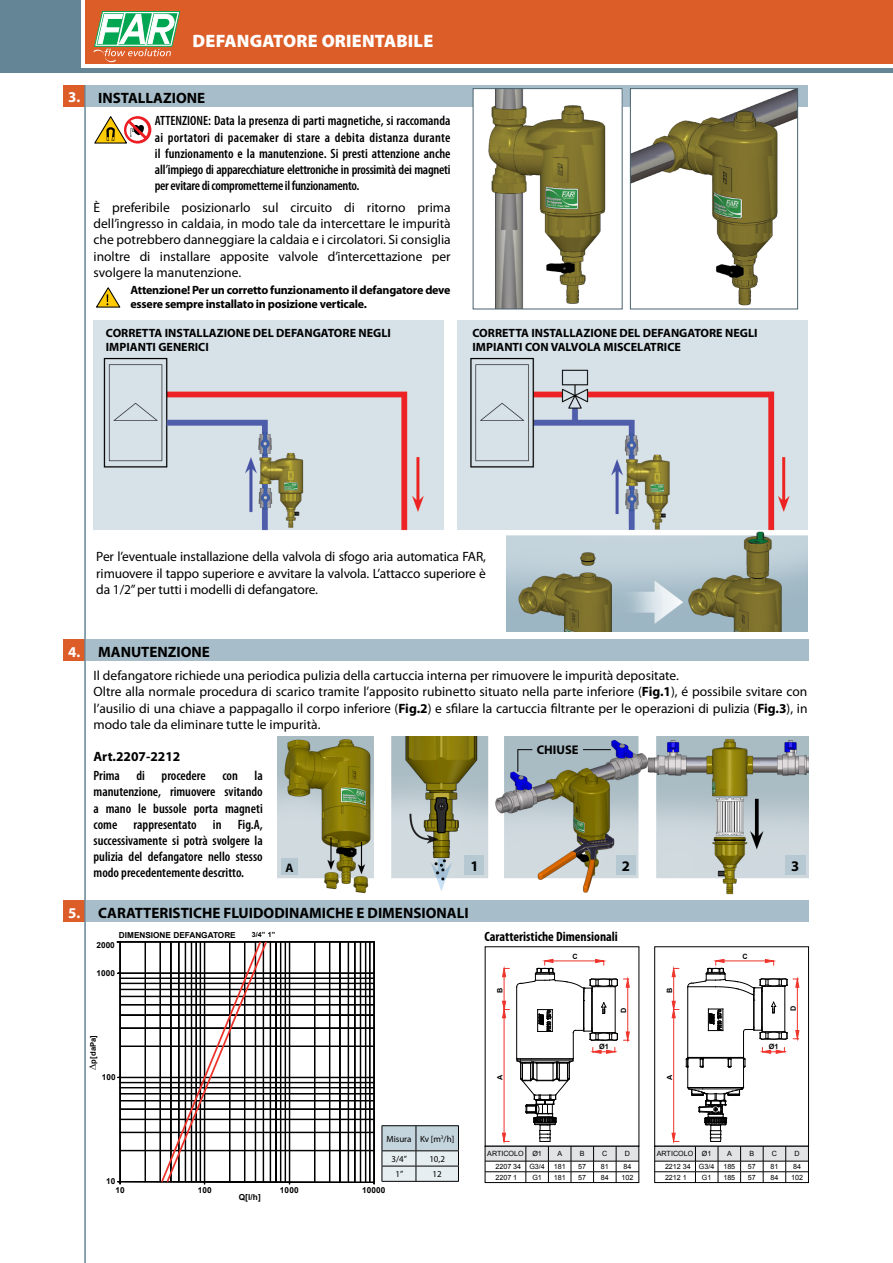
<style>
.page{position:relative;width:893px;height:1263px;background:#fff}
.page>*{position:absolute;margin:0;border:0;box-sizing:border-box;transform-origin:0 0}
.t1{font:900 18px "Myriad Pro";letter-spacing:.01em;color:#fff}
.t2{font:700 15px "Myriad Pro";color:#000}
.t3{font:700 14.7px "Myriad Pro";color:#000}
.t4{font:13.5px/16.2px "Myriad Pro";color:#000;text-align:justify}
.t5{font:600 condensed 13.5px/16.2px "Myriad Pro";letter-spacing:-.015em;color:#000;text-align:justify}
.t6{font:700 condensed 13.5px "Myriad Pro";color:#000}
.t7{font:700 13.5px "Myriad Pro";color:#000}
.t8{font:700 12.6px "Myriad Pro";color:#000}
.t9{font:700 12.45px "Myriad Pro";color:#000}
.t10{font:700 12px/14.4px "Myriad Pro";letter-spacing:-.015em;color:#000}
.t11{font:9px "Myriad Pro";color:#000}
.t12{font:700 8.25px "Arial";color:#000}
.t13{font:700 7.65px "Arial";color:#000}
.t14{font:7.2px "Arial";color:#000}
.t15{font:700 7.2px "Arial";color:#000}
.t16{font:700 7.05px "Arial";color:#000}
.s1{color:#fff}
.s2{font-weight:700}
</style>
<div class="page">
<img style="left:94px;top:320px;width:714px;height:311px">
<svg style="left:117px;top:941px;width:258px;height:243px"></svg>
<div style="left:86px;top:85px;width:721px;height:21px;background:#a7bdc9"></div>
<div style="left:64px;top:85px;width:21px;height:21px;background:#dd5d28"></div>
<div style="left:85px;top:0;width:808px;height:64px;background:#dd5d28"></div>
<div style="left:0;top:0;width:81px;height:72px;background:#648595"></div>
<div style="left:0;top:68px;width:893px;height:5px;background:#648595"></div>
<div style="left:86px;top:639px;width:723px;height:22px;background:#a7bdc9"></div>
<div style="left:64px;top:639px;width:21px;height:22px;background:#dd5d28"></div>
<div style="left:86px;top:900px;width:723px;height:22px;background:#a7bdc9"></div>
<div style="left:64px;top:900px;width:21px;height:22px;background:#dd5d28"></div>
<hr style="left:84px;top:85px;width:2px;height:1178px;background:#648595">
<svg style="left:94px;top:11px;width:86px;height:52px"></svg>
<svg style="left:94px;top:116px;width:57px;height:28px"></svg>
<div style="left:473px;top:89px;width:149px;height:220px;background:#fff"></div>
<img style="left:488px;top:90px;width:118px;height:217px">
<img style="left:632px;top:90px;width:164px;height:216px">
<div style="left:630px;top:88px;width:168px;height:221px;border:1px solid #48626f"></div>
<div style="left:485px;top:1146px;width:154px;height:37px;border:1px solid #000"></div>
<svg style="left:485px;top:959px;width:154px;height:223px"></svg>
<div style="left:654px;top:946px;width:155px;height:200px;border:1px solid #000"></div>
<div style="left:654px;top:1146px;width:155px;height:37px;border:1px solid #000"></div>
<svg style="left:655px;top:959px;width:153px;height:223px"></svg>
<hr style="left:382px;top:1125px;width:34px;height:1px;background:#000">
<hr style="left:416px;top:1125px;width:43px;height:1px;background:#000">
<svg style="left:382px;top:1126px;width:77px;height:55px;background:#c7d1d6"></svg>
<hr style="left:382px;top:1181px;width:34px;height:1px;background:#000">
<hr style="left:416px;top:1181px;width:43px;height:1px;background:#000">
<img style="left:277px;top:736px;width:532px;height:159px">
<div style="left:785px;top:855px;width:20px;height:20px;background:#b6c9d3"></div>
<div style="left:464px;top:855px;width:20px;height:20px;background:#b6c9d3"></div>
<div style="left:281px;top:858px;width:17px;height:17px;background:#b6c9d3"></div>
<div style="left:616px;top:855px;width:20px;height:20px;background:#b6c9d3"></div>
<svg style="left:583px;top:749px;width:28px;height:1px"></svg>
<svg style="left:517px;top:749px;width:15px;height:23px"></svg>
<svg style="left:96px;top:287px;width:25px;height:21px"></svg>
<h1 class="t1" style="left:193px;top:31px;width:242px">DEFANGATORE ORIENTABILE</h1>
<p class="t2" style="left:68px;top:89px;width:138px"><span class="s1">3.</span> INSTALLAZIONE</p>
<p class="t5" style="left:155px;top:113px;width:297px">ATTENZIONE: Data la presenza di parti magnetiche, si raccomanda ai portatori di pacemaker di stare a debita distanza durante il funzionamento e la manutenzione. Si presti attenzione anche all’impiego di apparecchiature elettroniche in prossimità dei magneti per evitare di comprometterne il funzionamento.</p>
<p class="t4" style="left:94px;top:200px;width:359px">È preferibile posizionarlo sul circuito di ritorno prima dell’ingresso in caldaia, in modo tale da intercettare le impurità che potrebbero danneggiare la caldaia e i circolatori. Si consiglia inoltre di installare apposite valvole d’intercettazione per svolgere la manutenzione.</p>
<p class="t10" style="left:131px;top:283px;width:321px">Attenzione! Per un corretto funzionamento il defangatore deve essere sempre installato in posizione verticale.</p>
<p class="t10" style="left:106px;top:326px;width:287px">CORRETTA INSTALLAZIONE DEL DEFANGATORE NEGLI<br>IMPIANTI GENERICI</p>
<p class="t10" style="left:472px;top:326px;width:287px">CORRETTA INSTALLAZIONE DEL DEFANGATORE NEGLI<br>IMPIANTI CON VALVOLA MISCELATRICE</p>
<p class="t4" style="left:96px;top:549px;width:391px">Per l’eventuale installazione della valvola di sfogo aria automatica FAR, rimuovere il tappo superiore e avvitare la valvola. L’attacco superiore è da 1/2” per tutti i modelli di defangatore.</p>
<p class="t2" style="left:68px;top:643px;width:143px"><span class="s1">4.</span> MANUTENZIONE</p>
<p class="t4" style="left:94px;top:668px;width:715px;text-align:left">Il defangatore richiede una periodica pulizia della cartuccia interna per rimuovere le impurità depositate.<br>Oltre alla normale procedura di scarico tramite l’apposito rubinetto situato nella parte inferiore (<span class="s2">Fig.1</span>), é possibile svitare con l’ausilio di una chiave a pappagallo il corpo inferiore (<span class="s2">Fig.2</span>) e sfilare la cartuccia filtrante per le operazioni di pulizia (<span class="s2">Fig.3</span>), in modo tale da eliminare tutte le impurità.</p>
<p class="t8" style="left:537px;top:742px;width:43px">CHIUSE</p>
<p class="t7" style="left:94px;top:749px;width:88px">Art.2207-2212</p>
<p class="t5" style="left:94px;top:768px;width:171px">Prima di procedere con la manutenzione, rimuovere svitando a mano le bussole porta magneti come rappresentato in Fig.A, successivamente si potrà svolgere la pulizia del defangatore nello stesso modo precedentemente descritto.</p>
<p class="t9" style="left:285px;top:860px;width:10px">A</p>
<p class="t3" style="left:470px;top:858px;width:10px">1</p>
<p class="t3" style="left:622px;top:858px;width:10px">2</p>
<p class="t3" style="left:791px;top:858px;width:10px">3</p>
<p class="t2" style="left:68px;top:905px;width:402px"><span class="s1">5.</span> CARATTERISTICHE FLUIDODINAMICHE E DIMENSIONALI</p>
<p class="t12" style="left:119px;top:929px;width:118px">DIMENSIONE DEFANGATORE</p>
<p class="t16" style="left:252px;top:930px;width:25px">3/4” 1”</p>
<p class="t12" style="left:97px;top:939px;width:20px">2000</p>
<p class="t12" style="left:97px;top:967px;width:20px">1000</p>
<p class="t13" style="left:88px;top:1070px;width:36px;rotate:-90deg">∆p[daPa]</p>
<p class="t12" style="left:102px;top:1072px;width:16px">100</p>
<p class="t6" style="left:485px;top:929px;width:135px">Caratteristiche Dimensionali</p>
<p class="t15" style="left:495px;top:993px;width:7px;rotate:-90deg">B</p>
<p class="t15" style="left:495px;top:1080px;width:7px;rotate:-90deg">A</p>
<p class="t15" style="left:572px;top:952px;width:7px">C</p>
<p class="t15" style="left:599px;top:1041px;width:11px">Ø1</p>
<p class="t15" style="left:619px;top:1012px;width:7px;rotate:-90deg">D</p>
<p class="t12" style="left:106px;top:1176px;width:11px">10</p>
<p class="t11" style="left:386px;top:1134px;width:69px">Misura Kv [m<sup>3</sup>/h]</p>
<p class="t11" style="left:392px;top:1154px;width:17px">3/4”</p>
<p class="t11" style="left:429px;top:1154px;width:17px">10,2</p>
<p class="t11" style="left:395px;top:1169px;width:9px">1”</p>
<p class="t11" style="left:433px;top:1169px;width:11px">12</p>
<p class="t12" style="left:115px;top:1185px;width:11px">10</p>
<p class="t12" style="left:198px;top:1184px;width:16px">100</p>
<p class="t12" style="left:280px;top:1184px;width:20px">1000</p>
<p class="t12" style="left:362px;top:1184px;width:25px">10000</p>
<p class="t12" style="left:239px;top:1192px;width:24px">Q[l/h]</p>
<p class="t14" style="left:487px;top:1149px;width:56px">ARTICOLO Ø1</p>
<p class="t14" style="left:557px;top:1149px;width:6px">A</p>
<p class="t14" style="left:580px;top:1149px;width:6px">B</p>
<p class="t14" style="left:602px;top:1149px;width:7px">C</p>
<p class="t14" style="left:625px;top:1149px;width:7px">D</p>
<p class="t14" style="left:495px;top:1162px;width:72px">2207 34 G3/4 181</p>
<p class="t14" style="left:578px;top:1162px;width:9px">57</p>
<p class="t14" style="left:601px;top:1162px;width:9px">81</p>
<p class="t14" style="left:623px;top:1162px;width:9px">84</p>
<p class="t14" style="left:495px;top:1172px;width:23px">2207 1</p>
<p class="t14" style="left:532px;top:1172px;width:11px">G1</p>
<p class="t14" style="left:554px;top:1172px;width:13px">181</p>
<p class="t14" style="left:578px;top:1172px;width:9px">57</p>
<p class="t14" style="left:601px;top:1172px;width:9px">84</p>
<p class="t14" style="left:621px;top:1172px;width:13px">102</p>
<p class="t15" style="left:665px;top:993px;width:7px;rotate:-90deg">B</p>
<p class="t15" style="left:665px;top:1080px;width:7px;rotate:-90deg">A</p>
<p class="t15" style="left:742px;top:952px;width:7px">C</p>
<p class="t15" style="left:769px;top:1041px;width:11px">Ø1</p>
<p class="t15" style="left:788px;top:1011px;width:7px;rotate:-90deg">D</p>
<p class="t14" style="left:657px;top:1149px;width:56px">ARTICOLO Ø1</p>
<p class="t14" style="left:727px;top:1149px;width:6px">A</p>
<p class="t14" style="left:749px;top:1149px;width:6px">B</p>
<p class="t14" style="left:772px;top:1149px;width:7px">C</p>
<p class="t14" style="left:794px;top:1149px;width:7px">D</p>
<p class="t14" style="left:665px;top:1162px;width:72px">2212 34 G3/4 185</p>
<p class="t14" style="left:748px;top:1162px;width:9px">57</p>
<p class="t14" style="left:770px;top:1162px;width:9px">81</p>
<p class="t14" style="left:793px;top:1162px;width:9px">84</p>
<p class="t14" style="left:665px;top:1172px;width:23px">2212 1</p>
<p class="t14" style="left:702px;top:1172px;width:11px">G1</p>
<p class="t14" style="left:723px;top:1172px;width:13px">185</p>
<p class="t14" style="left:748px;top:1172px;width:9px">57</p>
<p class="t14" style="left:770px;top:1172px;width:9px">84</p>
<p class="t14" style="left:791px;top:1172px;width:13px">102</p>
</div>
